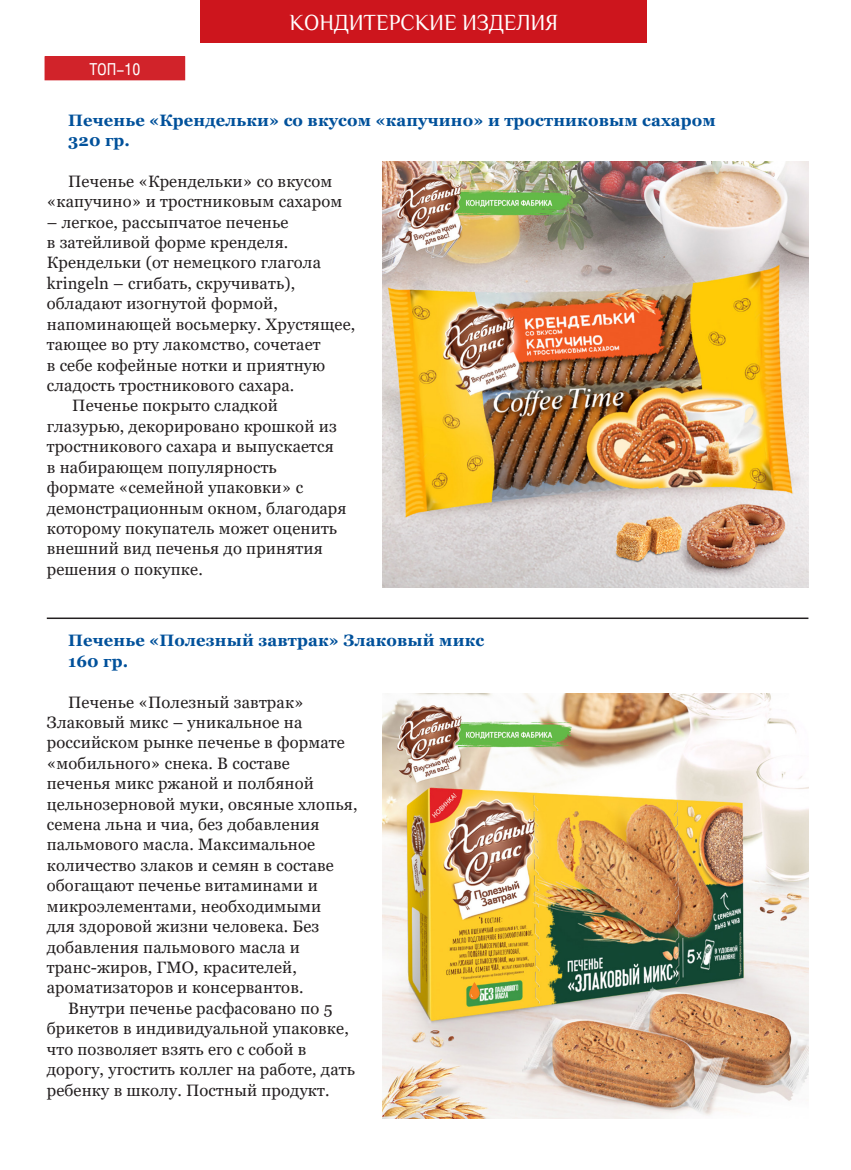
<style>
.page{position:relative;width:851px;height:1170px;background:#fff}
.page>*{position:absolute;margin:0;border:0;box-sizing:border-box;transform-origin:0 0}
.t1{font:22.5px "Philosopher";color:#fff;scale:.95 1}
.Текст_Букв_Событие{font:16.5px/20.4px "Georgia";letter-spacing:.01em;color:#231f20}
.Текст_Букв_Событие-2{font:700 16.5px "Georgia";letter-spacing:.01em;color:#01519b}
.t2{font:condensed 16.5px "Helios";color:#fff}
</style>
<div class="page">
<div style="left:200px;top:0;width:446px;height:43px;background:#cd151d"></div>
<div style="left:45px;top:57px;width:140px;height:23px;background:#d1232a"></div>
<div style="left:45px;top:56px;width:140px;height:24px;border:1px solid #d1232a"></div>
<hr style="left:47px;top:617px;width:761px;height:2px;background:#231f20">
<img style="left:383px;top:693px;width:425px;height:425px">
<img style="left:383px;top:162px;width:425px;height:425px">
<h1 class="t1" style="left:289px;top:12px;width:284px">КОНДИТЕРСКИЕ ИЗДЕЛИЯ</h1>
<p class="t2" style="left:89px;top:60px;width:53px">ТОП-10</p>
<p class="Текст_Букв_Событие-2" style="left:68px;top:109px;width:649px">Печенье «Крендельки» со вкусом «капучино» и тростниковым сахаром</p>
<p class="Текст_Букв_Событие-2" style="left:68px;top:130px;width:63px">320 гр.</p>
<p class="Текст_Букв_Событие" style="left:47px;top:171px;width:297px;text-indent:21px">Печенье «Крендельки» со вкусом «капучино» и тростниковым сахаром</p>
<p class="Текст_Букв_Событие" style="left:47px;top:212px;width:310px">– легкое, рассыпчатое печенье<br>в затейливой форме кренделя.<br>Крендельки (от немецкого глагола kringeln – сгибать, скручивать), обладают изогнутой формой, напоминающей восьмерку. Хрустящее, тающее во рту лакомство, сочетает<br>в себе кофейные нотки и приятную сладость тростникового сахара.</p>
<p class="Текст_Букв_Событие" style="left:47px;top:396px;width:301px;text-indent:25px">Печенье покрыто сладкой глазурью, декорировано крошкой из тростникового сахара и выпускается в набирающем популярность формате «семейной упаковки» с демонстрационным окном, благодаря которому покупатель может оценить внешний вид печенья до принятия решения о покупке.</p>
<p class="Текст_Букв_Событие-2" style="left:68px;top:630px;width:417px">Печенье «Полезный завтрак» Злаковый микс</p>
<p class="Текст_Букв_Событие-2" style="left:68px;top:650px;width:62px">160 гр.</p>
<p class="Текст_Букв_Событие" style="left:47px;top:692px;width:312px;text-indent:21px">Печенье «Полезный завтрак»<br>Злаковый микс – уникальное на российском рынке печенье в формате «мобильного» снека. В составе печенья микс ржаной и полбяной цельнозерновой муки, овсяные хлопья, семена льна и чиа, без добавления пальмового масла. Максимальное количество злаков и семян в составе обогащают печенье витаминами и микроэлементами, необходимыми<br>для здоровой жизни человека. Без добавления пальмового масла и транс-жиров, ГМО, красителей, ароматизаторов и консервантов.</p>
<p class="Текст_Букв_Событие" style="left:47px;top:998px;width:309px;text-indent:21px">Внутри печенье расфасовано по 5 брикетов в индивидуальной упаковке, что позволяет взять его с собой в дорогу, угостить коллег на работе, дать ребенку в школу. Постный продукт.</p>
</div>
